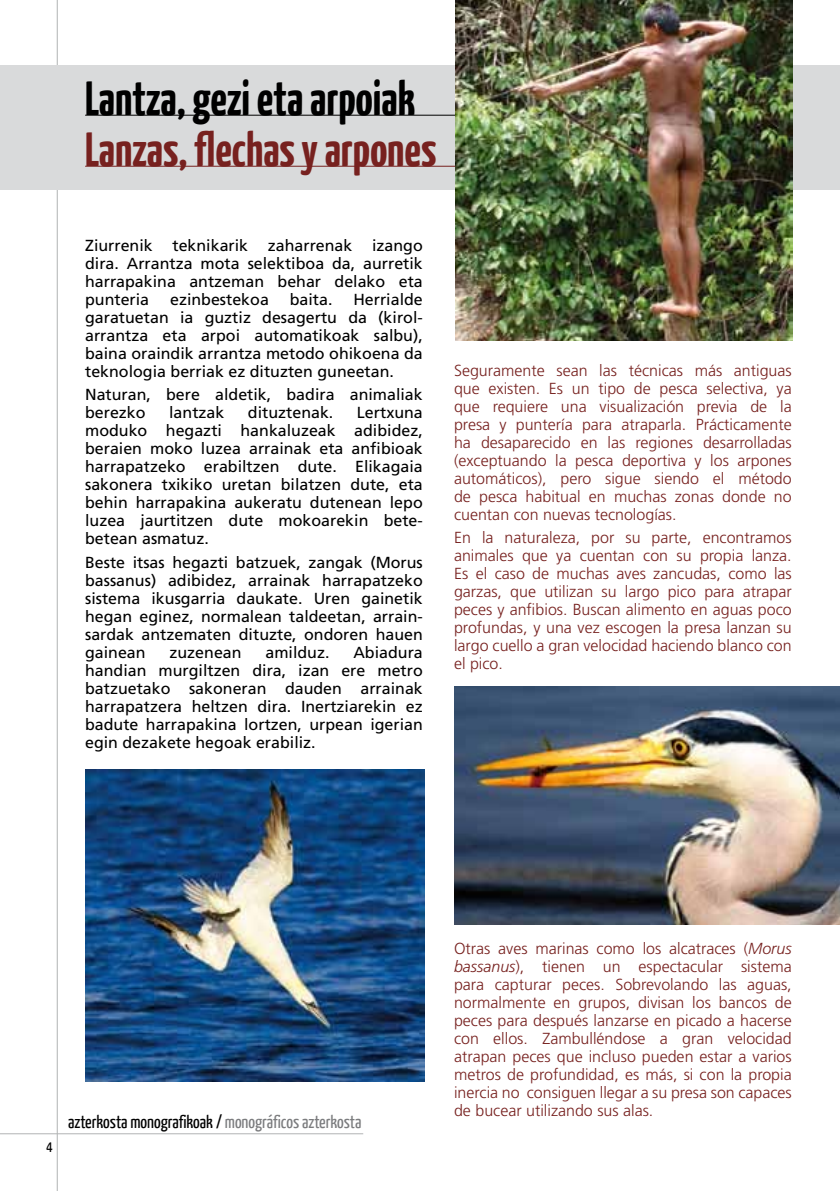
<style>
.page{position:relative;width:840px;height:1191px;background:#fff}
.page>*{position:absolute;margin:0;border:0;box-sizing:border-box;transform-origin:0 0}
.t1{font:700 48px "Yanone Kaffeesatz";color:#77211f}
.t2{font:700 48px "Yanone Kaffeesatz";color:#000}
.t3{font:18px "Yanone Kaffeesatz";color:#000}
.t4{font:300 16px/18px "Frutiger";color:#77211f;text-align:justify}
.t5{font:16px/18px "Frutiger";color:#000;text-align:justify}
.t6{font:16px "Yanone Kaffeesatz";color:#000}
.s1{color:#7b7c7e}
.s2{font-style:italic}
</style>
<div class="page">
<hr style="left:57px;top:0;width:1px;height:1191px;background:#b1b3b4">
<hr style="left:0;top:1133px;width:363px;height:1px;background:#b1b3b4">
<div style="left:0;top:65px;width:839px;height:125px;background:#d9dadb"></div>
<img style="left:85px;top:770px;width:339px;height:311px">
<img style="left:454px;top:686px;width:385px;height:238px">
<hr style="left:85px;top:166px;width:488px;height:1px;background:#77211f">
<hr style="left:85px;top:115px;width:488px;height:1px;background:#000">
<img style="left:455px;top:0;width:337px;height:340px">
<h1 class="t2" style="left:85px;top:66px;width:331px">Lantza, gezi eta arpoiak</h1>
<h1 class="t1" style="left:85px;top:117px;width:352px">Lanzas, flechas y arpones</h1>
<p class="t5" style="left:85px;top:236px;width:339px">Ziurrenik teknikarik zaharrenak izango dira. Arrantza mota selektiboa da, aurretik harrapakina antzeman behar delako eta punteria</p>
<p class="t5" style="left:85px;top:290px;width:339px;text-indent:268px">Herrialde garatuetan ia guztiz desagertu da (kirol&shy;arrantza eta arpoi automatikoak salbu), baina oraindik arrantza metodo ohikoena da teknologia berriak ez dituzten guneetan.</p>
<p class="t5" style="left:85px;top:386px;width:339px">Naturan, bere aldetik, badira animaliak berezko</p>
<p class="t5" style="left:170px;top:290px;width:100px">ezinbestekoa</p>
<p class="t5" style="left:289px;top:290px;width:44px">baita.</p>
<p class="t5" style="left:169px;top:404px;width:57px">lantzak</p>
<p class="t5" style="left:248px;top:404px;width:87px">dituztenak.</p>
<p class="t5" style="left:85px;top:404px;width:339px;text-indent:272px">Lertxuna moduko hegazti hankaluzeak adibidez, beraien moko luzea arrainak eta anfibioak harrapatzeko erabiltzen dute. Elikagaia sakonera txikiko uretan bilatzen dute, eta behin harrapakina aukeratu dutenean lepo luzea jaurtitzen dute mokoarekin bete&shy;betean asmatuz.</p>
<p class="t5" style="left:85px;top:553px;width:339px">Beste itsas hegazti batzuek, zangak (Morus bassanus) adibidez, arrainak harrapatzeko sistema ikusgarria daukate. Uren gainetik hegan eginez, normalean taldeetan, arrain&shy;sardak antzematen dituzte, ondoren hauen gainean</p>
<p class="t5" style="left:85px;top:643px;width:339px;text-indent:268px">Abiadura handian murgiltzen dira, izan ere metro batzuetako sakoneran dauden arrainak harrapatzera heltzen dira. Inertziarekin ez badute harrapakina lortzen, urpean igerian egin dezakete hegoak erabiliz.</p>
<p class="t5" style="left:169px;top:643px;width:74px">zuzenean</p>
<p class="t5" style="left:265px;top:643px;width:66px">amilduz.</p>
<p class="t4" style="left:454px;top:361px;width:339px">Seguramente sean las técnicas más antiguas que existen. Es un tipo de pesca selectiva, ya que requiere una visualización previa de la presa y puntería para atraparla. Prácticamente ha desaparecido en las regiones desarrolladas (exceptuando la pesca deportiva y los arpones automáticos), pero sigue siendo el método de pesca habitual en muchas zonas donde no cuentan con nuevas tecnologías.</p>
<p class="t4" style="left:454px;top:528px;width:339px">En la naturaleza, por su parte, encontramos animales que ya cuentan con su propia lanza.<br>Es el caso de muchas aves zancudas, como las garzas, que utilizan su largo pico para atrapar peces y anfibios. Buscan alimento en aguas poco profundas, y una vez escogen la presa lanzan su largo cuello a gran velocidad haciendo blanco con el pico.</p>
<p class="t6" style="left:46px;top:1135px;width:8px">4</p>
<p class="t3" style="left:68px;top:1109px;width:295px">azterkosta monografikoak / <span class="s1">monográficos azterkosta</span></p>
<p class="t4" style="left:454px;top:939px;width:339px">Otras aves marinas como los alcatraces (<span class="s2">Morus bassanus</span>), tienen un espectacular sistema para capturar peces. Sobrevolando las aguas, normalmente en grupos, divisan los bancos de peces para después lanzarse en picado a hacerse con ellos. Zambulléndose a gran velocidad atrapan peces que incluso pueden estar a varios metros de profundidad, es más, si con la propia inercia no consiguen llegar a su presa son capaces de bucear utilizando sus alas.</p>
</div>
